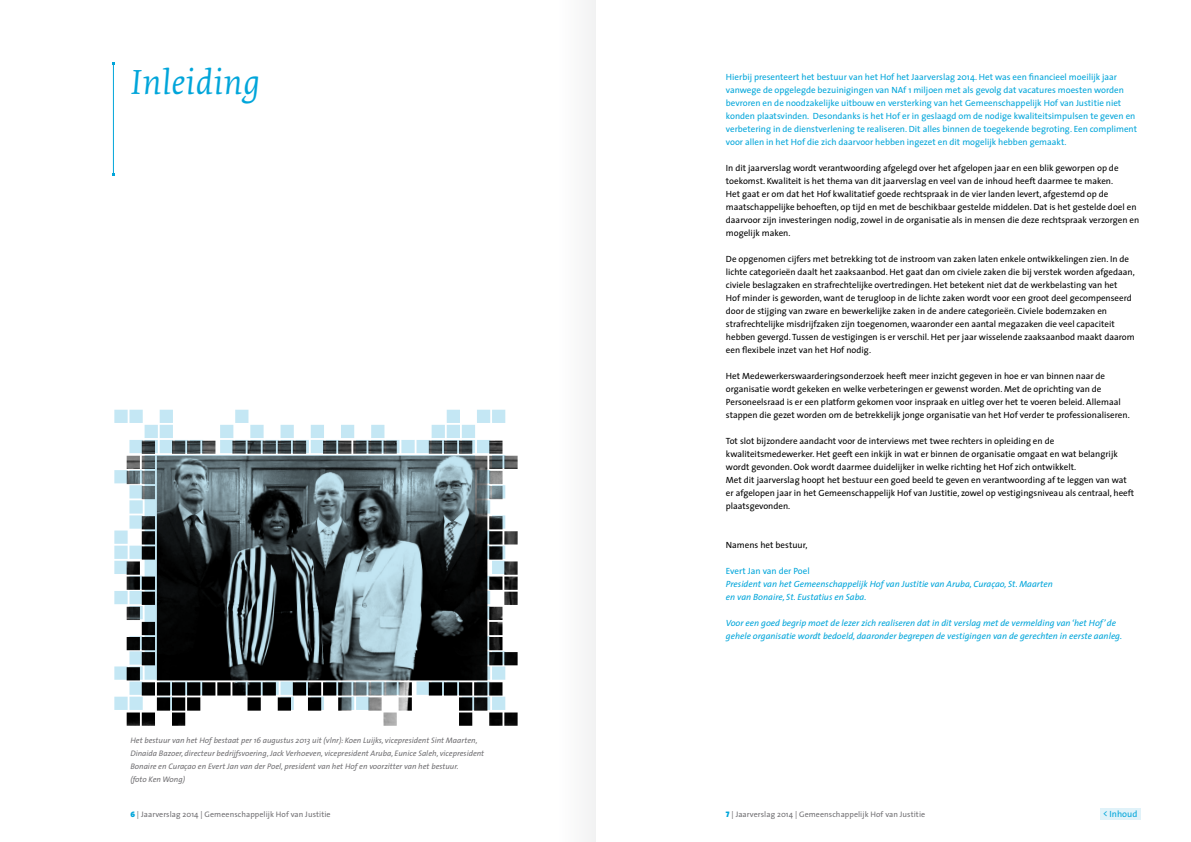
<style>
.page{position:relative;width:1191px;height:842px;background:#fff}
.page>*{position:absolute;margin:0;border:0;box-sizing:border-box;transform-origin:0 0}
.t1{font:36px "Collis Italic Bib";color:#00a5da}
.t2{font:9px/13px "The Sans";color:#000}
.t3{font:9px/13px "The Sans";color:#00a5da}
.t4{font:italic 9px/13px "The Sans";color:#00a5da}
.t5{font:italic 8px/13px "The Sans";color:#717073}
.t6{font:8px "The Sans";letter-spacing:.01em;color:#717073}
.s1{font-family:"The Sans Black Caps";color:#00a5da}
</style>
<div class="page">
<div style="left:547px;top:0;width:48px;height:842px;background:#fafafa"></div>
<div style="left:1099px;top:808px;width:41px;height:11px;background:#e0f2f9"></div>
<hr style="left:113px;top:63px;width:1px;height:112px;background:#00a5da">
<svg style="left:127px;top:697px;width:390px;height:29px"></svg>
<img style="left:505px;top:455px;width:12px;height:225px">
<svg style="left:114px;top:410px;width:391px;height:300px"></svg>
<h1 class="t1" style="left:130px;top:67px;width:131px">Inleiding</h1>
<p class="t5" style="left:130px;top:734px;width:355px">Het bestuur van het Hof bestaat per 16 augustus 2013 uit (vlnr): Koen Luijks, vicepresident Sint Maarten, Dinaida Bazoer, directeur bedrijfsvoering, Jack Verhoeven, vicepresident Aruba, Eunice Saleh, vicepresident Bonaire en Curaçao en Evert Jan van der Poel, president van het Hof en voorzitter van het bestuur.<br>(foto Ken Wong)</p>
<p class="t3" style="left:726px;top:71px;width:412px">Hierbij presenteert het bestuur van het Hof het Jaarverslag 2014. Het was een financieel moeilijk jaar vanwege de opgelegde bezuinigingen van NAf 1 miljoen met als gevolg dat vacatures moesten worden bevroren en de noodzakelijke uitbouw en versterking van het Gemeenschappelijk Hof van Justitie niet konden plaatsvinden. Desondanks is het Hof er in geslaagd om de nodige kwaliteitsimpulsen te geven en verbetering in de dienstverlening te realiseren. Dit alles binnen de toegekende begroting. Een compliment voor allen in het Hof die zich daarvoor hebben ingezet en dit mogelijk hebben gemaakt.</p>
<p class="t2" style="left:726px;top:162px;width:415px">In dit jaarverslag wordt verantwoording afgelegd over het afgelopen jaar en een blik geworpen op de toekomst. Kwaliteit is het thema van dit jaarverslag en veel van de inhoud heeft daarmee te maken.<br>Het gaat er om dat het Hof kwalitatief goede rechtspraak in de vier landen levert, afgestemd op de maatschappelijke behoeften, op tijd en met de beschikbaar gestelde middelen. Dat is het gestelde doel en daarvoor zijn investeringen nodig, zowel in de organisatie als in mensen die deze rechtspraak verzorgen en mogelijk maken.</p>
<p class="t2" style="left:726px;top:253px;width:410px">De opgenomen cijfers met betrekking tot de instroom van zaken laten enkele ontwikkelingen zien. In de lichte categorieën daalt het zaaksaanbod. Het gaat dan om civiele zaken die bij verstek worden afgedaan, civiele beslagzaken en strafrechtelijke overtredingen. Het betekent niet dat de werkbelasting van het<br>Hof minder is geworden, want de terugloop in de lichte zaken wordt voor een groot deel gecompenseerd door de stijging van zware en bewerkelijke zaken in de andere categorieën. Civiele bodemzaken en strafrechtelijke misdrijfzaken zijn toegenomen, waaronder een aantal megazaken die veel capaciteit hebben gevergd. Tussen de vestigingen is er verschil. Het per jaar wisselende zaaksaanbod maakt daarom een flexibele inzet van het Hof nodig.</p>
<p class="t2" style="left:726px;top:369px;width:405px">Het Medewerkerswaarderingsonderzoek heeft meer inzicht gegeven in hoe er van binnen naar de organisatie wordt gekeken en welke verbeteringen er gewenst worden. Met de oprichting van de Personeelsraad is er een platform gekomen voor inspraak en uitleg over het te voeren beleid. Allemaal stappen die gezet worden om de betrekkelijk jonge organisatie van het Hof verder te professionaliseren.</p>
<p class="t2" style="left:726px;top:434px;width:410px">Tot slot bijzondere aandacht voor de interviews met twee rechters in opleiding en de kwaliteitsmedewerker. Het geeft een inkijk in wat er binnen de organisatie omgaat en wat belangrijk wordt gevonden. Ook wordt daarmee duidelijker in welke richting het Hof zich ontwikkelt.<br>Met dit jaarverslag hoopt het bestuur een goed beeld te geven en verantwoording af te leggen van wat er afgelopen jaar in het Gemeenschappelijk Hof van Justitie, zowel op vestigingsniveau als centraal, heeft plaatsgevonden.</p>
<p class="t2" style="left:726px;top:538px;width:83px">Namens het bestuur,</p>
<p class="t3" style="left:726px;top:564px;width:85px">Evert Jan van der Poel</p>
<p class="t4" style="left:726px;top:577px;width:328px">President van het Gemeenschappelijk Hof van Justitie van Aruba, Curaçao, St. Maarten en van Bonaire, St. Eustatius en Saba.</p>
<p class="t4" style="left:726px;top:616px;width:398px">Voor een goed begrip moet de lezer zich realiseren dat in dit verslag met de vermelding van ‘het Hof’ de gehele organisatie wordt bedoeld, daaronder begrepen de vestigingen van de gerechten in eerste aanleg.</p>
<p class="t6" style="left:130px;top:807px;width:202px"><span class="s1">6</span> | Jaarverslag 2014 | Gemeenschappelijk Hof van Justitie</p>
<p class="t6" style="left:726px;top:807px;width:201px"><span class="s1">7</span> | Jaarverslag 2014 | Gemeenschappelijk Hof van Justitie</p>
<p class="t3" style="left:1103px;top:807px;width:36px">&lt; Inhoud</p>
</div>
